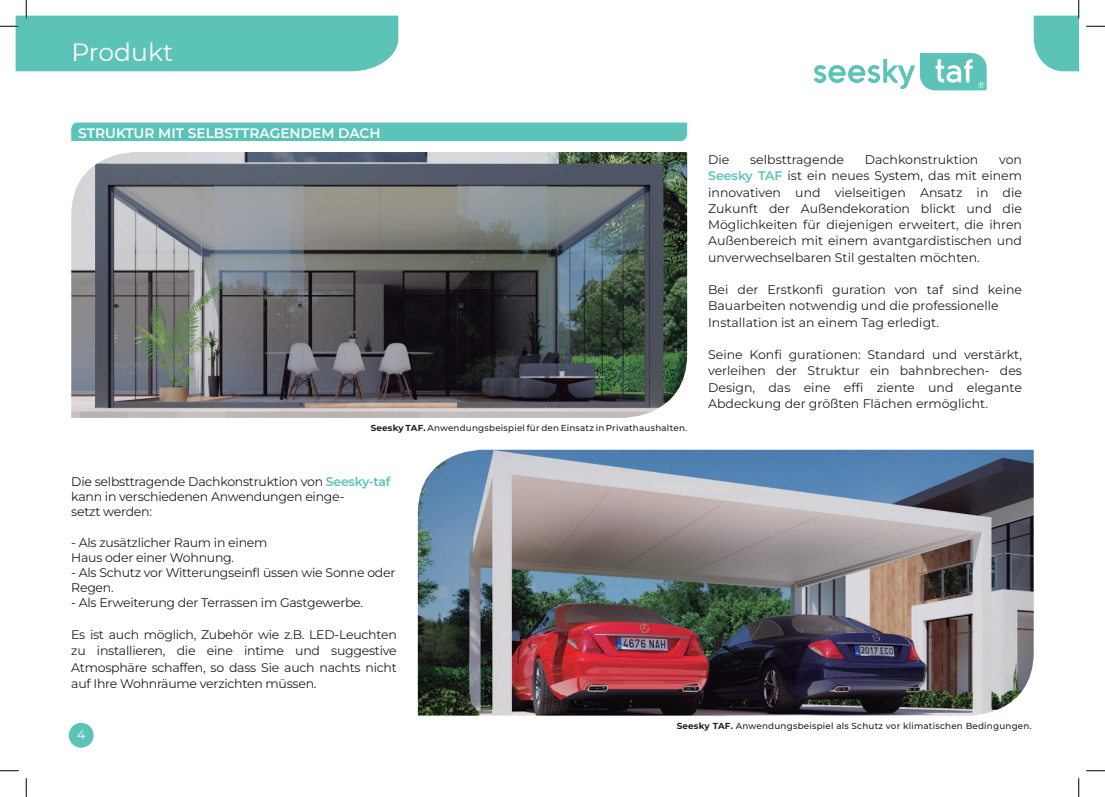
<style>
.page{position:relative;width:1105px;height:797px;background:#fff}
.page>*{position:absolute;margin:0;border:0;box-sizing:border-box;transform-origin:0 0}
.t1{font:25px "Montserrat";color:#fff}
.t2{font:600 13.75px "Montserrat";color:#fff}
.t3{font:12.5px/16.2px "Montserrat";letter-spacing:-.02em;color:#231f20;text-align:justify}
.t4{font:12.5px/16.2px "Montserrat";color:#231f20}
.t5{font:12.5px "Montserrat";color:#fff}
.t6{font:500 8.75px "Montserrat";letter-spacing:.025em;color:#231f20}
.s1{font-weight:700}
.s2{font-weight:600;color:#5bc3b7}
</style>
<div class="page">
<div style="left:69px;top:723px;width:25px;height:24px;background:#5bc3b7;border-radius:50%"></div>
<svg style="left:814px;top:53px;width:173px;height:37px"></svg>
<img style="left:71px;top:152px;width:616px;height:266px">
<img style="left:418px;top:450px;width:616px;height:265px">
<div style="left:71px;top:122px;width:616px;height:19px;background:#5bc3b7"></div>
<svg style="left:1086px;top:25px;width:19px;height:2px"></svg>
<svg style="left:0;top:770px;width:19px;height:1px"></svg>
<svg style="left:1086px;top:770px;width:19px;height:1px"></svg>
<svg style="left:0;top:0;width:398px;height:71px"></svg>
<svg style="left:25px;top:778px;width:2px;height:19px"></svg>
<svg style="left:1034px;top:0;width:45px;height:71px"></svg>
<svg style="left:1078px;top:778px;width:1px;height:19px"></svg>
<h1 class="t1" style="left:72px;top:36px;width:103px">Produkt</h1>
<p class="t2" style="left:78px;top:124px;width:304px">STRUKTUR MIT SELBSTTRAGENDEM DACH</p>
<p class="t6" style="left:371px;top:422px;width:318px"><span class="s1">Seesky TAF.</span> Anwendungsbeispiel für den Einsatz in Privathaushalten.</p>
<p class="t3" style="left:71px;top:474px;width:321px;line-height:15px;text-align:left">Die selbsttragende Dachkonstruktion von <span class="s2">Seesky-taf </span>kann in verschiedenen Anwendungen einge-<br>setzt werden:</p>
<p class="t3" style="left:71px;top:534px;width:198px;line-height:15px">- Als zusätzlicher Raum in einem<br>Haus oder einer Wohnung.</p>
<p class="t3" style="left:71px;top:564px;width:326px;line-height:15px">- Als Schutz vor Witterungseinfl üssen wie Sonne oder<br>Regen.</p>
<p class="t3" style="left:71px;top:593px;width:293px">- Als Erweiterung der Terrassen im Gastgewerbe.</p>
<p class="t3" style="left:71px;top:626px;width:327px">Es ist auch möglich, Zubehör wie z.B. LED-Leuchten zu installieren, die eine intime und suggestive Atmosphäre schaffen, so dass Sie auch nachts nicht auf Ihre Wohnräume verzichten müssen.</p>
<p class="t3" style="left:708px;top:151px;width:23px">Die</p>
<p class="t4" style="left:750px;top:151px;width:95px">selbsttragende</p>
<p class="t4" style="left:865px;top:151px;width:115px">Dachkonstruktion</p>
<p class="t3" style="left:708px;top:151px;width:315px;text-indent:291px">von <span class="s2">Seesky TAF</span> ist ein neues System, das mit einem innovativen und vielseitigen Ansatz in die Zukunft der Außendekoration blickt und die Möglichkeiten für diejenigen erweitert, die ihren Außenbereich mit einem avantgardistischen und unverwechselbaren Stil gestalten möchten.</p>
<p class="t4" style="left:708px;top:281px;width:315px">Bei der Erstkonfi guration von taf sind keine<br>Bauarbeiten notwendig und die professionelle<br>Installation ist an einem Tag erledigt.</p>
<p class="t3" style="left:708px;top:346px;width:315px">Seine Konfi gurationen: Standard und verstärkt, verleihen der Struktur ein bahnbrechen- des Design, das eine effi ziente und elegante Abdeckung der größten Flächen ermöglicht.</p>
<p class="t5" style="left:77px;top:726px;width:10px">4</p>
<p class="t6" style="left:677px;top:720px;width:356px"><span class="s1">Seesky TAF.</span> Anwendungsbeispiel als Schutz vor klimatischen Bedingungen.</p>
</div>
